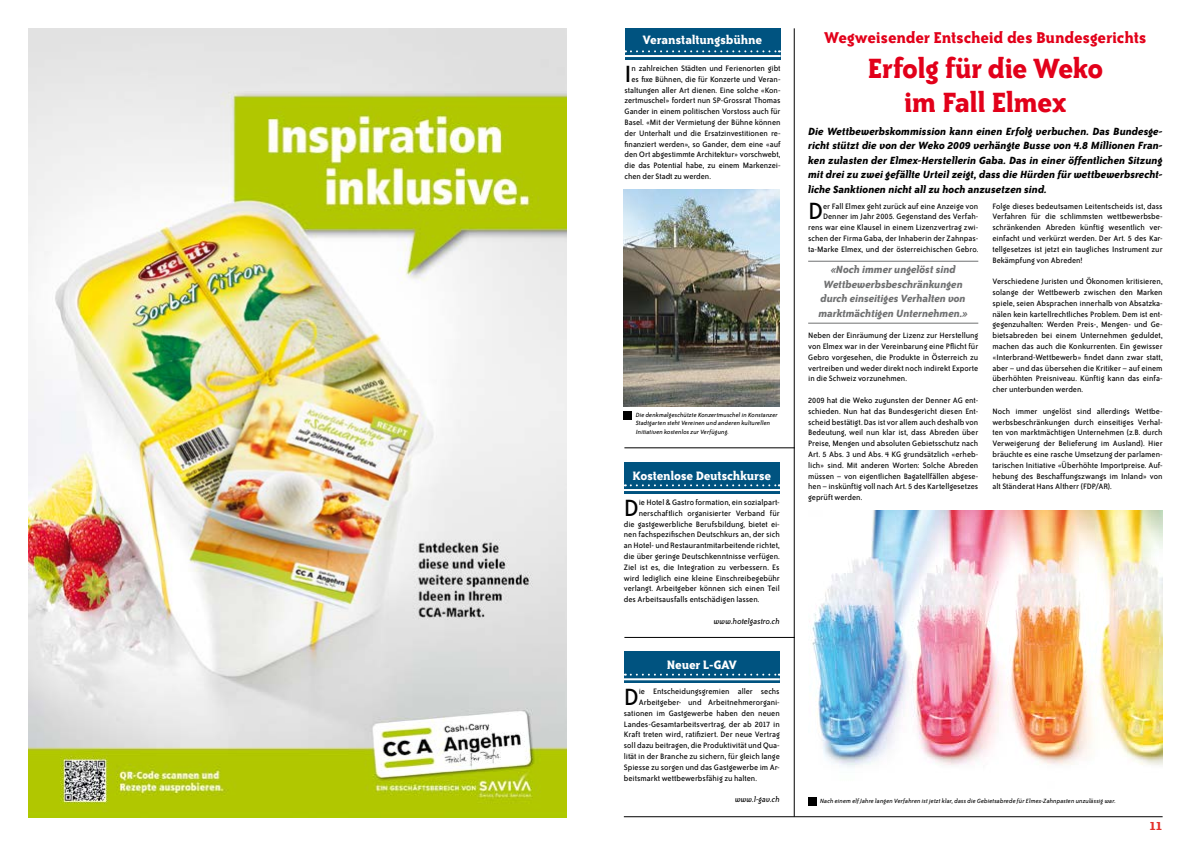
<style>
.page{position:relative;width:1191px;height:842px;background:#fff}
.page>*{position:absolute;margin:0;border:0;box-sizing:border-box;transform-origin:0 0}
.t1{font:700 32px/34px "Bailey Quad ITC";letter-spacing:-.025em;color:#e2001a;text-align:center}
.t2{font:27px "Bailey Sans ITC";color:#000}
.t3{font:700 18px "Bailey Quad ITC";letter-spacing:-.01em;color:#e2001a}
.t4{font:700 14px "Bailey Quad ITC";letter-spacing:-.015em;color:#fff}
.t5{font:700 14px "Bailey Sans ITC";color:#e4312b}
.t6{font:italic 700 12px/14.4px "Bailey Sans ITC";letter-spacing:-.01em;color:#000;text-align:justify}
.t7{font:italic 700 12px/14.4px "Bailey Sans ITC";letter-spacing:-.015em;color:#707172;text-align:center}
.t8{font:9px/10.8px "Bailey Sans ITC";letter-spacing:-.005em;color:#000;text-align:justify}
.t9{font:italic 9px "Bailey Sans ITC";letter-spacing:-.005em;color:#000}
.t10{font:italic 7px/8.4px "Bailey Sans ITC";letter-spacing:.005em;color:#000}
</style>
<div class="page">
<img style="left:29px;top:28px;width:538px;height:789px">
<hr style="left:624px;top:816px;width:538px;height:1px;background:#000">
<hr style="left:808px;top:261px;width:170px;height:1px;background:#707172">
<hr style="left:808px;top:323px;width:170px;height:1px;background:#707172">
<img style="left:809px;top:510px;width:353px;height:257px">
<div style="left:808px;top:797px;width:8px;height:8px;background:#000"></div>
<div style="left:624px;top:28px;width:156px;height:32px;background:#005380"></div>
<svg style="left:625px;top:50px;width:155px;height:2px"></svg>
<hr style="left:624px;top:55px;width:156px;height:2px;background:#fff">
<hr style="left:624px;top:448px;width:171px;height:1px;background:#000">
<hr style="left:624px;top:637px;width:171px;height:1px;background:#000">
<hr style="left:794px;top:28px;width:1px;height:789px;background:#000">
<div style="left:624px;top:462px;width:156px;height:31px;background:#005380"></div>
<svg style="left:625px;top:484px;width:155px;height:2px"></svg>
<hr style="left:624px;top:489px;width:156px;height:2px;background:#fff">
<div style="left:624px;top:652px;width:156px;height:31px;background:#005380"></div>
<svg style="left:625px;top:674px;width:155px;height:2px"></svg>
<hr style="left:624px;top:678px;width:156px;height:2px;background:#fff">
<img style="left:624px;top:190px;width:156px;height:216px">
<div style="left:624px;top:411px;width:8px;height:8px;background:#000"></div>
<h3 class="t4" style="left:643px;top:32px;width:121px">Veranstaltungsbühne</h3>
<h2 class="t2" style="left:624px;top:59px;width:9px">I</h2>
<p class="t8" style="left:631px;top:63px;width:150px">n zahlreichen Städten und Ferienorten gibt</p>
<p class="t8" style="left:631px;top:74px;width:150px">es fixe Bühnen, die für Konzerte und Veran-</p>
<p class="t8" style="left:624px;top:85px;width:157px">staltungen aller Art dienen. Eine solche «Kon-</p>
<p class="t8" style="left:624px;top:95px;width:157px">zertmuschel» fordert nun SP-Grossrat Thomas</p>
<p class="t8" style="left:624px;top:106px;width:157px">Gander in einem politischen Vorstoss auch für</p>
<p class="t8" style="left:624px;top:117px;width:157px">Basel. «Mit der Vermietung der Bühne können</p>
<p class="t8" style="left:624px;top:128px;width:157px">der Unterhalt und die Ersatzinvestitionen re-</p>
<p class="t8" style="left:624px;top:139px;width:157px">finanziert werden», so Gander, dem eine «auf</p>
<p class="t8" style="left:624px;top:149px;width:157px">den Ort abgestimmte Architektur» vorschwebt,</p>
<p class="t8" style="left:624px;top:160px;width:157px">die das Potential habe, zu einem Markenzei-</p>
<p class="t8" style="left:624px;top:171px;width:88px">chen der Stadt zu werden.</p>
<p class="t10" style="left:636px;top:410px;width:143px">Die denkmalgeschützte Konzertmuschel in Konstanzer<br>Stadtgarten steht Vereinen und anderen kulturellen<br>Initiativen kostenlos zur Verfügung.</p>
<h3 class="t4" style="left:632px;top:468px;width:140px">Kostenlose Deutschkurse</h3>
<h2 class="t2" style="left:624px;top:493px;width:16px">D</h2>
<p class="t8" style="left:639px;top:497px;width:142px">ie Hotel &amp; Gastro formation, ein sozialpart-</p>
<p class="t8" style="left:639px;top:508px;width:143px">nerschaftlich organisierter Verband für</p>
<p class="t8" style="left:624px;top:518px;width:157px">die gastgewerbliche Berufsbildung, bietet ei-</p>
<p class="t8" style="left:624px;top:529px;width:157px">nen fachspezifischen Deutschkurs an, der sich</p>
<p class="t8" style="left:624px;top:540px;width:157px">an Hotel- und Restaurantmitarbeitende richtet,</p>
<p class="t8" style="left:624px;top:551px;width:157px">die über geringe Deutschkenntnisse verfügen.</p>
<p class="t8" style="left:624px;top:562px;width:157px">Ziel ist es, die Integration zu verbessern. Es</p>
<p class="t8" style="left:624px;top:572px;width:157px">wird lediglich eine kleine Einschreibegebühr</p>
<p class="t8" style="left:624px;top:583px;width:157px">verlangt. Arbeitgeber können sich einen Teil</p>
<p class="t8" style="left:624px;top:594px;width:137px">des Arbeitsausfalls entschädigen lassen.</p>
<p class="t9" style="left:714px;top:616px;width:68px">www.hotelgastro.ch</p>
<h3 class="t4" style="left:667px;top:657px;width:71px">Neuer L-GAV</h3>
<h2 class="t2" style="left:624px;top:683px;width:16px">D</h2>
<p class="t8" style="left:639px;top:686px;width:142px">ie Entscheidungsgremien aller sechs</p>
<p class="t8" style="left:639px;top:697px;width:142px">Arbeitgeber- und Arbeitnehmerorgani-</p>
<p class="t8" style="left:624px;top:708px;width:157px">sationen im Gastgewerbe haben den neuen</p>
<p class="t8" style="left:624px;top:719px;width:157px">Landes-Gesamtarbeitsvertrag, der ab 2017 in</p>
<p class="t8" style="left:624px;top:729px;width:157px">Kraft treten wird, ratifiziert. Der neue Vertrag</p>
<p class="t8" style="left:624px;top:740px;width:157px">soll dazu beitragen, die Produktivität und Qua-</p>
<p class="t8" style="left:624px;top:751px;width:157px">lität in der Branche zu sichern, für gleich lange</p>
<p class="t8" style="left:624px;top:762px;width:157px">Spiesse zu sorgen und das Gastgewerbe im Ar-</p>
<p class="t8" style="left:624px;top:773px;width:135px">beitsmarkt wettbewerbsfähig zu halten.</p>
<p class="t9" style="left:735px;top:795px;width:46px">www.l-gav.ch</p>
<h3 class="t3" style="left:824px;top:27px;width:324px">Wegweisender Entscheid des Bundesgerichts</h3>
<h1 class="t1" style="left:867px;top:51px;width:237px">Erfolg für die Weko im Fall Elmex</h1>
<p class="t6" style="left:808px;top:124px;width:356px">Die Wettbewerbskommission kann einen Erfolg verbuchen. Das Bundesge&shy;richt stützt die von der Weko 2009 verhängte Busse von 4.8 Millionen Fran&shy;ken zulasten der Elmex-Herstellerin Gaba. Das in einer öffentlichen Sitzung mit drei zu zwei gefällte Urteil zeigt, dass die Hürden für wettbewerbsrecht&shy;liche Sanktionen nicht all zu hoch anzusetzen sind.</p>
<p class="t8" style="left:808px;top:201px;width:172px;text-align:right">er Fall Elmex geht zurück auf eine Anzeige von Denner im Jahr 2005. Gegenstand des Verfah&shy;rens war eine Klausel in einem Lizenzvertrag zwi&shy;schen der Firma Gaba, der Inhaberin der Zahnpas&shy;ta-Marke Elmex, und der österreichischen Gebro.</p>
<h2 class="t2" style="left:808px;top:197px;width:16px">D</h2>
<h3 class="t7" style="left:818px;top:262px;width:151px">«Noch immer ungelöst sind<br>Wettbewerbsbeschränkungen durch einseitiges Verhalten von marktmächtigen Unternehmen.»</h3>
<p class="t8" style="left:808px;top:330px;width:172px">Neben der Einräumung der Lizenz zur Herstellung von Elmex war in der Vereinbarung eine Pflicht für Gebro vorgesehen, die Produkte in Österreich zu vertreiben und weder direkt noch indirekt Exporte in die Schweiz vorzunehmen.</p>
<p class="t8" style="left:808px;top:395px;width:172px">2009 hat die Weko zugunsten der Denner AG ent&shy;schieden. Nun hat das Bundesgericht diesen Ent&shy;scheid bestätigt. Das ist vor allem auch deshalb von Bedeutung, weil nun klar ist, dass Abreden über Preise, Mengen und absoluten Gebietsschutz nach Art. 5 Abs. 3 und Abs. 4 KG grundsätzlich «erheb&shy;lich» sind. Mit anderen Worten: Solche Abreden müssen – von eigentlichen Bagatellfällen abgese&shy;hen – inskünftig voll nach Art. 5 des Kartellgesetzes geprüft werden.</p>
<p class="t8" style="left:992px;top:201px;width:172px">Folge dieses bedeutsamen Leitentscheids ist, dass Verfahren für die schlimmsten wettbewerbsbe&shy;schränkenden Abreden künftig wesentlich ver&shy;einfacht und verkürzt werden. Der Art. 5 des Kar&shy;tellgesetzes ist jetzt ein taugliches Instrument zur Bekämpfung von Abreden!</p>
<p class="t8" style="left:992px;top:276px;width:172px">Verschiedene Juristen und Ökonomen kritisieren, solange der Wettbewerb zwischen den Marken spiele, seien Absprachen innerhalb von Absatzka&shy;nälen kein kartellrechtliches Problem. Dem ist ent&shy;gegenzuhalten: Werden Preis-, Mengen- und Ge&shy;bietsabreden bei einem Unternehmen geduldet, machen das auch die Konkurrenten. Ein gewisser «Interbrand-Wettbewerb» findet dann zwar statt, aber – und das übersehen die Kritiker – auf einem überhöhten Preisniveau. Künftig kann das einfa&shy;cher unterbunden werden.</p>
<p class="t8" style="left:992px;top:406px;width:172px">Noch immer ungelöst sind allerdings Wettbe&shy;werbsbeschränkungen durch einseitiges Verhal&shy;ten von marktmächtigen Unternehmen (z.B. durch Verweigerung der Belieferung im Ausland). Hier bräuchte es eine rasche Umsetzung der parlamen&shy;tarischen Initiative «Überhöhte Importpreise. Auf&shy;hebung des Beschaffungszwangs im Inland» von alt Ständerat Hans Altherr (FDP/AR).</p>
<p class="t10" style="left:820px;top:796px;width:297px">Nach einem elf Jahre langen Verfahren ist jetzt klar, dass die Gebietsabrede für Elmex-Zahnpasten unzulässig war.</p>
<h3 class="t5" style="left:1149px;top:818px;width:15px">11</h3>
</div>
